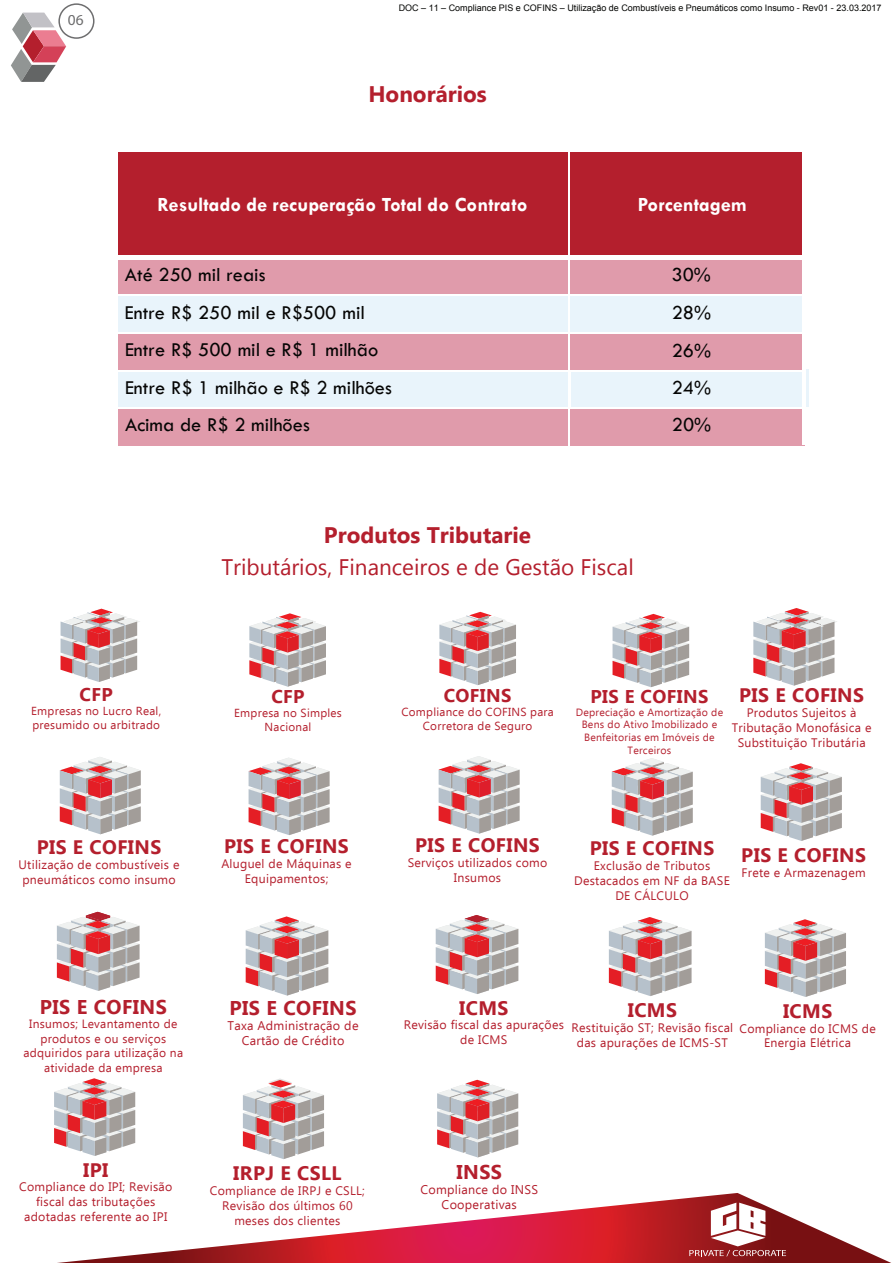
<style>
.page{position:relative;width:893px;height:1263px;background:#fff}
.page>*{position:absolute;margin:0;border:0;box-sizing:border-box;transform-origin:0 0}
.t1{font:22.5px "Microsoft Tai Le";color:#b41f2d}
.t2{font:700 22.5px "Microsoft Tai Le";color:#b41f2d}
.t3{font:20.4px "Tw Cen";color:#050504}
.t4{font:700 20.4px "Tw Cen";letter-spacing:.005em;color:#fff}
.t5{font:700 19.95px "Ebrima";letter-spacing:.02em;color:#b41f2d}
.t6{font:700 19.5px "Ebrima";letter-spacing:.02em;color:#b41f2d}
.t7{font:700 18.45px "Ebrima";letter-spacing:.02em;color:#b41f2d}
.t8{font:15.3px "Myriad Pro";color:#6e6e6f}
.t9{font:12.6px/15.1px "Ebrima";letter-spacing:.02em;color:#b41f2d;text-align:center}
.t10{font:12.3px/14.9px "Ebrima";letter-spacing:.02em;color:#b41f2d;text-align:center}
.t11{font:12px/14.4px "Ebrima";letter-spacing:.02em;color:#b41f2d;text-align:center}
.t12{font:11.7px/14px "Ebrima";letter-spacing:.02em;color:#b41f2d;text-align:center}
.t13{font:10.5px/12.6px "Ebrima";letter-spacing:.02em;color:#b41f2d;text-align:center}
.t14{font:9px "Arial";color:#040503}
</style>
<div class="page">
<div style="left:571px;top:369px;width:238px;height:38px;background:#e9f4fb"></div>
<div style="left:117px;top:151px;width:452px;height:107px;background:#b41f2d"></div>
<div style="left:567px;top:151px;width:238px;height:107px;background:#b41f2d"></div>
<div style="left:117px;top:258px;width:452px;height:37px;background:#e09bab"></div>
<div style="left:567px;top:258px;width:238px;height:37px;background:#e09bab"></div>
<div style="left:117px;top:295px;width:452px;height:38px;background:#e9f4fb"></div>
<div style="left:567px;top:295px;width:238px;height:38px;background:#e9f4fb"></div>
<div style="left:117px;top:333px;width:452px;height:38px;background:#e09bab"></div>
<div style="left:567px;top:333px;width:238px;height:38px;background:#e09bab"></div>
<div style="left:117px;top:371px;width:452px;height:37px;background:#e9f4fb"></div>
<div style="left:117px;top:408px;width:452px;height:37px;background:#e09bab"></div>
<div style="left:567px;top:408px;width:238px;height:37px;background:#e09bab"></div>
<hr style="left:568px;top:151px;width:1px;height:295px;background:#fff">
<div style="left:116px;top:255px;width:690px;height:5px;background:#fff"></div>
<hr style="left:116px;top:295px;width:688px;height:1px;background:#fff">
<hr style="left:116px;top:332px;width:687px;height:2px;background:#fff">
<hr style="left:116px;top:370px;width:688px;height:1px;background:#fff">
<hr style="left:116px;top:407px;width:689px;height:1px;background:#fff">
<hr style="left:116px;top:150px;width:689px;height:2px;background:#fff">
<hr style="left:802px;top:150px;width:3px;height:295px;background:#fff">
<svg style="left:57px;top:1193px;width:834px;height:70px"></svg>
<svg style="left:689px;top:1202px;width:97px;height:54px"></svg>
<svg style="left:61px;top:609px;width:79px;height:73px"></svg>
<svg style="left:60px;top:757px;width:81px;height:77px"></svg>
<svg style="left:57px;top:912px;width:83px;height:79px"></svg>
<svg style="left:753px;top:608px;width:84px;height:78px"></svg>
<svg style="left:54px;top:1078px;width:81px;height:78px"></svg>
<svg style="left:249px;top:613px;width:77px;height:74px"></svg>
<svg style="left:249px;top:758px;width:81px;height:77px"></svg>
<svg style="left:246px;top:916px;width:82px;height:79px"></svg>
<svg style="left:761px;top:763px;width:81px;height:78px"></svg>
<svg style="left:243px;top:1078px;width:81px;height:81px"></svg>
<svg style="left:439px;top:612px;width:77px;height:73px"></svg>
<svg style="left:439px;top:756px;width:81px;height:78px"></svg>
<svg style="left:436px;top:915px;width:82px;height:79px"></svg>
<svg style="left:765px;top:919px;width:81px;height:78px"></svg>
<svg style="left:612px;top:614px;width:77px;height:73px"></svg>
<svg style="left:612px;top:758px;width:81px;height:78px"></svg>
<svg style="left:609px;top:917px;width:83px;height:79px"></svg>
<svg style="left:437px;top:1080px;width:81px;height:77px"></svg>
<svg style="left:11px;top:3px;width:84px;height:79px"></svg>
<p class="t8" style="left:68px;top:11px;width:17px">06</p>
<p class="t14" style="left:399px;top:2px;width:484px">DOC – 11 – Compliance PIS e COFINS – Utilização de Combustíveis e Pneumáticos como Insumo - Rev01 - 23.03.2017</p>
<h1 class="t2" style="left:368px;top:81px;width:120px">Honorários</h1>
<h2 class="t4" style="left:158px;top:193px;width:372px">Resultado de recuperação Total do Contrato</h2>
<h2 class="t4" style="left:638px;top:193px;width:110px">Porcentagem</h2>
<h2 class="t3" style="left:125px;top:262px;width:142px">Até 250 mil reais</h2>
<h2 class="t3" style="left:672px;top:263px;width:41px">30%</h2>
<h2 class="t3" style="left:125px;top:300px;width:242px">Entre R$ 250 mil e R$500 mil</h2>
<h2 class="t3" style="left:672px;top:300px;width:41px">28%</h2>
<h2 class="t3" style="left:125px;top:338px;width:255px">Entre R$ 500 mil e R$ 1 milhão</h2>
<h2 class="t3" style="left:672px;top:338px;width:41px">26%</h2>
<h2 class="t3" style="left:125px;top:375px;width:268px">Entre R$ 1 milhão e R$ 2 milhões</h2>
<h2 class="t3" style="left:672px;top:376px;width:41px">24%</h2>
<h2 class="t3" style="left:125px;top:412px;width:186px">Acima de R$ 2 milhões</h2>
<h2 class="t3" style="left:672px;top:413px;width:41px">20%</h2>
<h1 class="t2" style="left:324px;top:522px;width:209px">Produtos Tributarie</h1>
<h1 class="t1" style="left:221px;top:554px;width:414px">Tributários, Financeiros e de Gestão Fiscal</h1>
<h3 class="t7" style="left:80px;top:681px;width:35px">CFP</h3>
<p class="t12" style="left:31px;top:705px;width:132px;text-align:left">Empresas no Lucro Real, presumido ou arbitrado</p>
<h3 class="t7" style="left:271px;top:683px;width:35px">CFP</h3>
<p class="t12" style="left:234px;top:707px;width:109px">Empresa no Simples<br>Nacional</p>
<h3 class="t6" style="left:37px;top:833px;width:126px">PIS E COFINS</h3>
<p class="t10" style="left:19px;top:858px;width:162px">Utilização de combustíveis e pneumáticos como insumo</p>
<h3 class="t6" style="left:224px;top:831px;width:126px">PIS E COFINS</h3>
<p class="t10" style="left:221px;top:857px;width:132px">Aluguel de Máquinas e<br>Equipamentos;</p>
<h3 class="t7" style="left:444px;top:682px;width:69px">COFINS</h3>
<p class="t12" style="left:401px;top:706px;width:154px">Compliance do COFINS para<br>Corretora de Seguro</p>
<h3 class="t7" style="left:590px;top:683px;width:119px">PIS E COFINS</h3>
<p class="t13" style="left:576px;top:706px;width:149px">Depreciação e Amortização de<br>Bens do Ativo Imobilizado e<br>Benfeitorias em Imóveis de<br>Terceiros</p>
<h3 class="t6" style="left:739px;top:681px;width:126px">PIS E COFINS</h3>
<p class="t10" style="left:732px;top:706px;width:141px">Produtos Sujeitos à<br>Tributação Monofásica e<br>Substituição Tributária</p>
<h3 class="t6" style="left:415px;top:831px;width:126px">PIS E COFINS</h3>
<p class="t10" style="left:408px;top:856px;width:141px">Serviços utilizados como<br>Insumos</p>
<h3 class="t6" style="left:590px;top:834px;width:126px">PIS E COFINS</h3>
<p class="t10" style="left:574px;top:859px;width:157px">Exclusão de Tributos<br>Destacados em NF da BASE<br>DE CÁLCULO</p>
<h3 class="t6" style="left:741px;top:840px;width:126px">PIS E COFINS</h3>
<p class="t10" style="left:742px;top:865px;width:126px">Frete e Armazenagem</p>
<h3 class="t5" style="left:40px;top:992px;width:129px">PIS E COFINS</h3>
<p class="t11" style="left:24px;top:1018px;width:161px">Insumos; Levantamento de produtos e ou serviços adquiridos para utilização na atividade da empresa</p>
<h3 class="t5" style="left:229px;top:993px;width:129px">PIS E COFINS</h3>
<p class="t9" style="left:227px;top:1019px;width:133px">Taxa Administração de<br>Cartão de Crédito</p>
<h3 class="t6" style="left:83px;top:1155px;width:27px">IPI</h3>
<p class="t10" style="left:19px;top:1180px;width:155px">Compliance do IPI; Revisão fiscal das tributações adotadas referente ao IPI</p>
<h3 class="t6" style="left:233px;top:1159px;width:110px">IRPJ E CSLL</h3>
<p class="t10" style="left:210px;top:1184px;width:157px">Compliance de IRPJ e CSLL;<br>Revisão dos últimos 60 meses dos clientes</p>
<h3 class="t6" style="left:459px;top:993px;width:51px">ICMS</h3>
<p class="t10" style="left:404px;top:1018px;width:162px">Revisão fiscal das apurações de ICMS</p>
<h3 class="t6" style="left:628px;top:996px;width:51px">ICMS</h3>
<p class="t10" style="left:572px;top:1021px;width:163px">Restituição ST; Revisão fiscal das apurações de ICMS-ST</p>
<h3 class="t6" style="left:783px;top:996px;width:51px">ICMS</h3>
<p class="t10" style="left:739px;top:1021px;width:138px">Compliance do ICMS de<br>Energia Elétrica</p>
<h3 class="t5" style="left:456px;top:1157px;width:47px">INSS</h3>
<p class="t9" style="left:420px;top:1183px;width:119px">Compliance do INSS<br>Cooperativas</p>
</div>
